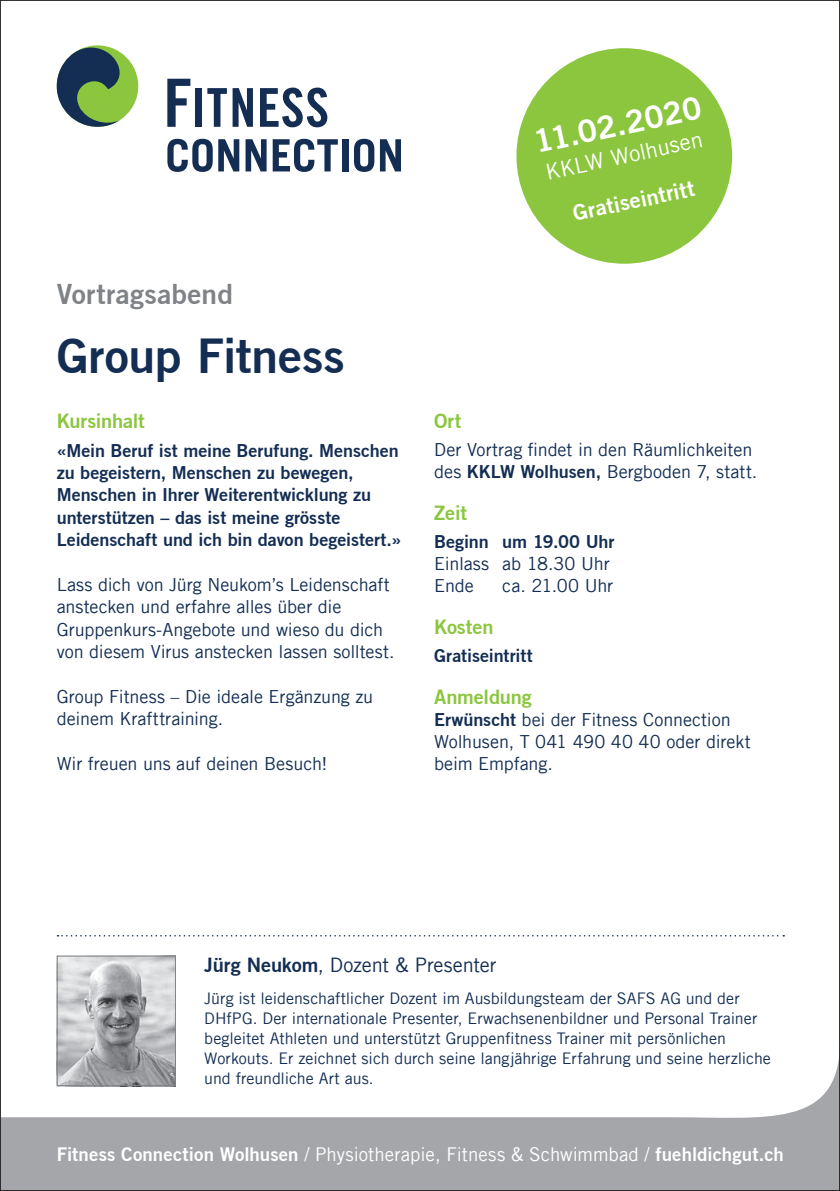
<style>
.page{position:relative;width:840px;height:1191px;background:#fff}
.page>*{position:absolute;margin:0;border:0;box-sizing:border-box;transform-origin:0 0}
.t1{font:700 48px "Trade Gothic No.2";letter-spacing:-.005em;color:#132d53}
.t2{font:700 32px "Trade Gothic No.2";color:#fff}
.t3{font:700 28px "Trade Gothic No.2";letter-spacing:.01em;color:#7f8287}
.t4{font:700 22px "Trade Gothic No.2";color:#fff}
.t5{font:22px "Trade Gothic LT";color:#fff}
.t6{font:700 20px "Trade Gothic No.2";letter-spacing:-.01em;color:#8bc63e}
.t7{font:20px "Trade Gothic LT";letter-spacing:-.01em;color:#132d53}
.t8{font:700 19px "Trade Gothic No.2";letter-spacing:.005em;color:#fff}
.t9{font:18px/22px "Trade Gothic LT";letter-spacing:-.005em;color:#132d53}
.t10{font:700 18px/22.4px "Trade Gothic No.2";letter-spacing:-.005em;color:#132d53}
.t11{font:16px/20px "Trade Gothic LT";color:#132d53}
.s1{font-family:"Trade Gothic No.2";font-weight:700}
.s2{font-family:"Trade Gothic LT";font-weight:400}
</style>
<div class="page">
<svg style="left:2px;top:1045px;width:835px;height:144px;fill:#a4a6a9"></svg>
<svg style="left:57px;top:935px;width:726px;height:1px"></svg>
<svg style="left:57px;top:45px;width:78px;height:82px"></svg>
<svg style="left:167px;top:79px;width:23px;height:48px"></svg>
<div style="left:195px;top:88px;width:6px;height:39px;background:#132d53"></div>
<svg style="left:207px;top:88px;width:46px;height:39px"></svg>
<svg style="left:260px;top:88px;width:67px;height:39px"></svg>
<div style="left:342px;top:139px;width:6px;height:32px;background:#132d53"></div>
<svg style="left:354px;top:139px;width:20px;height:33px"></svg>
<svg style="left:167px;top:139px;width:45px;height:33px"></svg>
<svg style="left:218px;top:139px;width:21px;height:32px"></svg>
<svg style="left:245px;top:139px;width:21px;height:32px"></svg>
<svg style="left:272px;top:139px;width:65px;height:33px"></svg>
<svg style="left:380px;top:139px;width:21px;height:32px"></svg>
<div style="left:516px;top:48px;width:215px;height:216px;background:#8bc63e;border-radius:50%"></div>
<img style="left:59px;top:957px;width:115px;height:127px">
<div style="left:57px;top:955px;width:119px;height:131px;border:1px solid #7f8287"></div>
<h3 class="t3" style="left:57px;top:276px;width:178px">Vortragsabend</h3>
<h1 class="t1" style="left:57px;top:326px;width:289px">Group Fitness</h1>
<p class="t6" style="left:57px;top:409px;width:89px">Kursinhalt</p>
<p class="t10" style="left:57px;top:438px;width:346px">«Mein Beruf ist meine Berufung. Menschen zu begeistern, Menschen zu bewegen, Menschen in Ihrer Weiterentwicklung zu unterstützen – das ist meine grösste Leidenschaft und ich bin davon begeistert.»</p>
<p class="t9" style="left:57px;top:573px;width:339px">Lass dich von Jürg Neukom’s Leidenschaft anstecken und erfahre alles über die Gruppenkurs-Angebote und wieso du dich von diesem Virus anstecken lassen solltest.</p>
<p class="t9" style="left:57px;top:685px;width:318px">Group Fitness – Die ideale Ergänzung zu deinem Krafttraining.</p>
<p class="t9" style="left:57px;top:752px;width:272px">Wir freuen uns auf deinen Besuch!</p>
<h2 class="t2" style="left:529px;top:123px;width:172px;rotate:-12deg">11.02.2020</h2>
<p class="t5" style="left:543px;top:159px;width:161px;rotate:-12deg">KKLW Wolhusen</p>
<p class="t4" style="left:570px;top:200px;width:125px;rotate:-12deg">Gratiseintritt</p>
<p class="t6" style="left:434px;top:409px;width:29px">Ort</p>
<p class="t9" style="left:434px;top:438px;width:324px">Der Vortrag findet in den Räumlichkeiten des <span class="s1">KKLW Wolhusen,</span> Bergboden 7, statt.</p>
<p class="t6" style="left:434px;top:500px;width:34px">Zeit</p>
<p class="t10" style="left:434px;top:530px;width:182px">Beginn um 19.00 Uhr</p>
<p class="t9" style="left:434px;top:552px;width:177px">Einlass ab 18.30 Uhr<br>Ende</p>
<p class="t9" style="left:502px;top:574px;width:112px">ca. 21.00 Uhr</p>
<p class="t6" style="left:434px;top:614px;width:61px">Kosten</p>
<p class="t10" style="left:434px;top:643px;width:100px">Gratiseintritt</p>
<p class="t6" style="left:434px;top:684px;width:99px">Anmeldung</p>
<p class="t9" style="left:434px;top:708px;width:318px"><span class="s1">Erwünscht</span> bei der Fitness Connection<br>Wolhusen, T 041 490 40 40 oder direkt beim Empfang.</p>
<p class="t7" style="left:204px;top:953px;width:293px"><span class="s1">Jürg Neukom</span>, Dozent &amp; Presenter</p>
<p class="t11" style="left:204px;top:987px;width:568px">Jürg ist leidenschaftlicher Dozent im Ausbildungsteam der SAFS AG und der DHfPG. Der internationale Presenter, Erwachsenenbildner und Personal Trainer begleitet Athleten und unterstützt Gruppenfitness Trainer mit persönlichen Workouts. Er zeichnet sich durch seine langjährige Erfahrung und seine herzliche und freundliche Art aus.</p>
<p class="t8" style="left:57px;top:1142px;width:728px">Fitness Connection Wolhusen <span class="s2">/ Physiotherapie, Fitness &amp; Schwimmbad /</span> fuehldichgut.ch</p>
</div>
